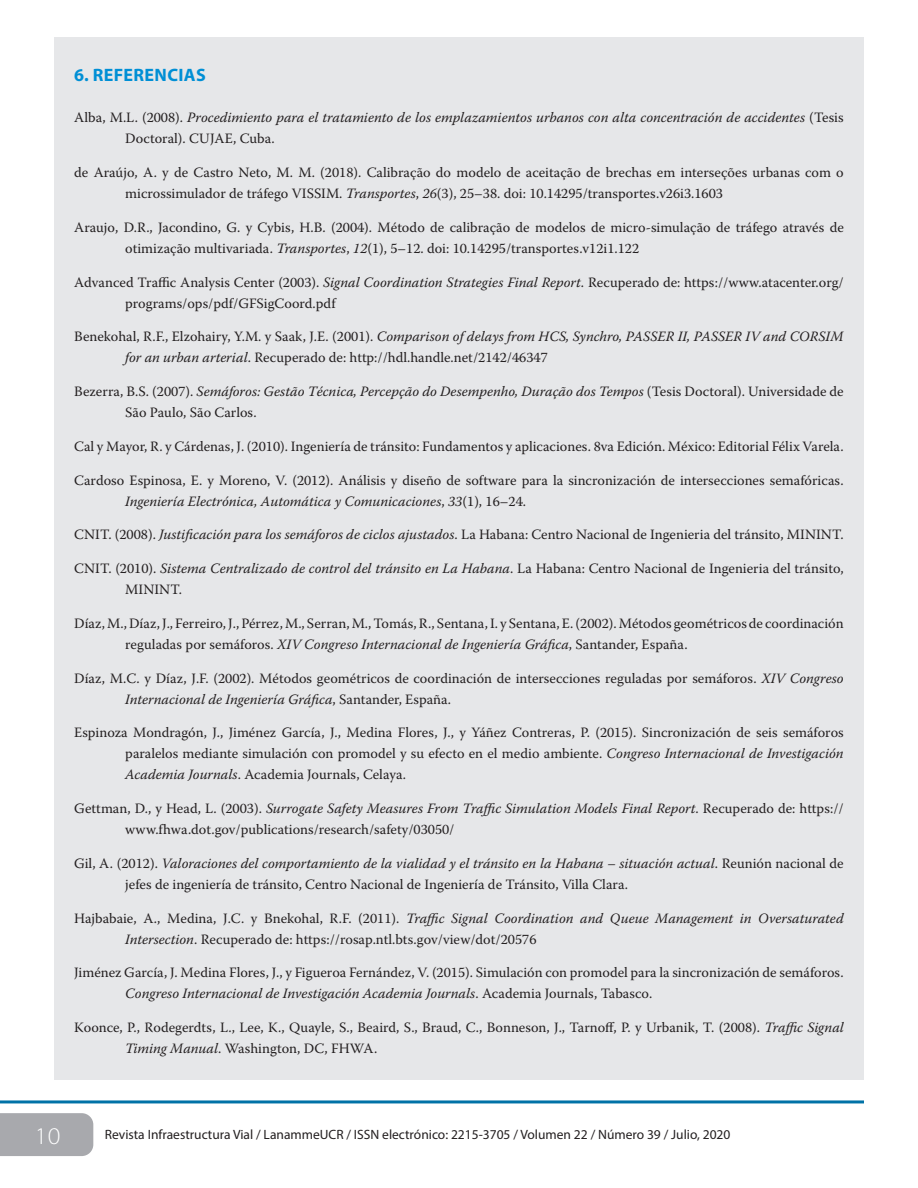
<style>
.page{position:relative;width:918px;height:1188px;background:#fff}
.page>*{position:absolute;margin:0;border:0;box-sizing:border-box;transform-origin:0 0}
.t1{font:300 semi-expanded 24px "Myriad Pro";color:#fff}
.t2{font:700 18px "Myriad Pro";letter-spacing:.02em;color:#008fd5}
.t3{font:14.25px/21px "Warnock Pro";color:#231f20}
.t4{font:italic 14.25px/21px "Warnock Pro";color:#231f20}
.t5{font:13.5px "Myriad Pro";color:#231f20}
.s1{font-style:normal}
.s2{font-style:italic}
</style>
<div class="page">
<div style="left:0;top:1113px;width:93px;height:43px;background:#a8a9ad"></div>
<svg style="left:0;top:1100px;width:864px;height:3px;background:#2787b4"></svg>
<div style="left:54px;top:38px;width:810px;height:1042px;background:#e6e7e9"></div>
<p class="t2" style="left:74px;top:63px;width:133px">6. REFERENCIAS</p>
<p class="t4" style="left:125px;top:107px;width:720px;text-indent:-51px"><span class="s1">Alba, M.L. (2008).</span> Procedimiento para el tratamiento de los emplazamientos urbanos con alta concentración de accidentes <span class="s1">(Tesis<br>Doctoral). CUJAE, Cuba.</span></p>
<p class="t3" style="left:125px;top:162px;width:720px;text-indent:-51px">de Araújo, A. y de Castro Neto, M. M. (2018). Calibração do modelo de aceitação de brechas em interseções urbanas com o microssimulador de tráfego VISSIM. <span class="s2">Transportes</span>, <span class="s2">26</span>(3), 25–38. doi: 10.14295/transportes.v26i3.1603</p>
<p class="t3" style="left:125px;top:216px;width:720px;text-indent:-51px">Araujo, D.R., Jacondino, G. y Cybis, H.B. (2004). Método de calibração de modelos de micro-simulação de tráfego através de otimização multivariada. <span class="s2">Transportes</span>, <span class="s2">12</span>(1), 5–12. doi: 10.14295/transportes.v12i1.122</p>
<p class="t3" style="left:125px;top:271px;width:720px;text-indent:-51px">Advanced Traffic Analysis Center (2003). <span class="s2">Signal Coordination Strategies Final Report</span>. Recuperado de: https://www.atacenter.org/ programs/ops/pdf/GFSigCoord.pdf</p>
<p class="t3" style="left:125px;top:326px;width:720px;text-indent:-51px">Benekohal, R.F., Elzohairy, Y.M. y Saak, J.E. (2001). <span class="s2">Comparison of delays from HCS, Synchro, PASSER II, PASSER IV and CORSIM for an urban arterial</span>. Recuperado de: http://hdl.handle.net/2142/46347</p>
<p class="t3" style="left:125px;top:381px;width:720px;text-indent:-51px">Bezerra, B.S. (2007). <span class="s2">Semáforos: Gestão Técnica, Percepção do Desempenho, Duração dos Tempos</span> (Tesis Doctoral). Universidade de<br>São Paulo, São Carlos.</p>
<p class="t3" style="left:74px;top:435px;width:771px">Cal y Mayor, R. y Cárdenas, J. (2010). Ingeniería de tránsito: Fundamentos y aplicaciones. 8va Edición. México: Editorial Félix Varela.</p>
<p class="t3" style="left:125px;top:469px;width:720px;text-indent:-51px">Cardoso Espinosa, E. y Moreno, V. (2012). Análisis y diseño de software para la sincronización de intersecciones semafóricas.<br><span class="s2">Ingeniería Electrónica, Automática y Comunicaciones</span>, <span class="s2">33</span>(1), 16–24.</p>
<p class="t3" style="left:74px;top:524px;width:771px">CNIT. (2008). <span class="s2">Justificación para los semáforos de ciclos ajustados</span>. La Habana: Centro Nacional de Ingenieria del tránsito, MININT.</p>
<p class="t3" style="left:125px;top:558px;width:720px;text-indent:-51px">CNIT. (2010). <span class="s2">Sistema Centralizado de control del tránsito en La Habana</span>. La Habana: Centro Nacional de Ingenieria del tránsito,<br>MININT.</p>
<p class="t3" style="left:125px;top:612px;width:720px;text-indent:-51px">Díaz, M., Díaz, J., Ferreiro, J., Pérrez, M., Serran, M., Tomás, R., Sentana, I. y Sentana, E. (2002). Métodos geométricos de coordinación reguladas por semáforos. <span class="s2">XIV Congreso Internacional de Ingeniería Gráfica</span>, Santander, España.</p>
<p class="t3" style="left:125px;top:667px;width:720px;text-indent:-51px">Díaz, M.C. y Díaz, J.F. (2002). Métodos geométricos de coordinación de intersecciones reguladas por semáforos. <span class="s2">XIV Congreso<br>Internacional de Ingeniería Gráfica</span>, Santander, España.</p>
<p class="t3" style="left:125px;top:722px;width:720px;text-align:justify;text-indent:-51px">Espinoza Mondragón, J., Jiménez García, J., Medina Flores, J., y Yáñez Contreras, P. (2015). Sincronización de seis semáforos paralelos mediante simulación con promodel y su efecto en el medio ambiente. <span class="s2">Congreso Internacional de Investigación Academia Journals</span>. Academia Journals, Celaya.</p>
<p class="t3" style="left:125px;top:798px;width:720px;text-indent:-51px">Gettman, D., y Head, L. (2003). <span class="s2">Surrogate Safety Measures From Traffic Simulation Models Final Report</span>. Recuperado de: https:// www.fhwa.dot.gov/publications/research/safety/03050/</p>
<p class="t3" style="left:125px;top:853px;width:720px;text-indent:-51px">Gil, A. (2012). <span class="s2">Valoraciones del comportamiento de la vialidad y el tránsito en la Habana – situación actual</span>. Reunión nacional de jefes de ingeniería de tránsito, Centro Nacional de Ingeniería de Tránsito, Villa Clara.</p>
<p class="t3" style="left:125px;top:907px;width:720px;text-indent:-51px">Hajbabaie, A., Medina, J.C. y Bnekohal, R.F. (2011). <span class="s2">Traffic Signal Coordination and Queue Management in Oversaturated<br>Intersection</span>. Recuperado de: https://rosap.ntl.bts.gov/view/dot/20576</p>
<p class="t3" style="left:125px;top:962px;width:720px;text-indent:-51px">Jiménez García, J. Medina Flores, J., y Figueroa Fernández, V. (2015). Simulación con promodel para la sincronización de semáforos.<br><span class="s2">Congreso Internacional de Investigación Academia Journals</span>. Academia Journals, Tabasco.</p>
<p class="t3" style="left:125px;top:1017px;width:720px;text-indent:-51px">Koonce, P., Rodegerdts, L., Lee, K., Quayle, S., Beaird, S., Braud, C., Bonneson, J., Tarnoff, P. y Urbanik, T. (2008). <span class="s2">Traffic Signal<br>Timing Manual</span>. Washington, DC, FHWA.</p>
<h1 class="t1" style="left:35px;top:1122px;width:27px">10</h1>
<p class="t5" style="left:105px;top:1126px;width:627px">Revista Infraestructura Vial / LanammeUCR / ISSN electrónico: 2215-3705 / Volumen 22 / Número 39 / Julio, 2020</p>
</div>
